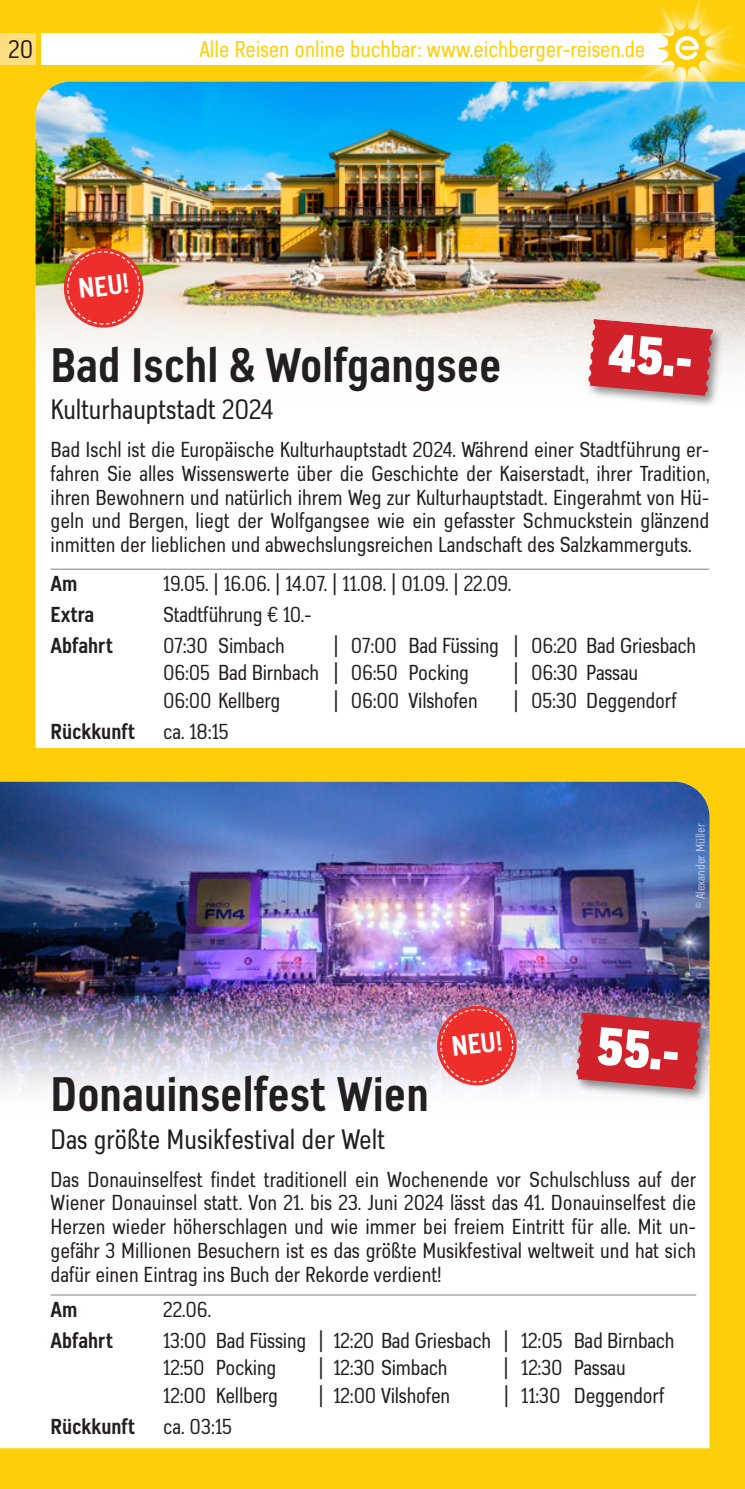
<style>
.page{position:relative;width:745px;height:1489px;background:#fff}
.page>*{position:absolute;margin:0;border:0;box-sizing:border-box;transform-origin:0 0}
.t1{font:900 condensed 52.5px "Azbuka Std";color:#fff}
.t2{font:700 condensed 47.5px "Azbuka Std";color:#231f20}
.t3{font:condensed 27.5px "Azbuka Std";color:#231f20}
.t4{font:700 condensed 27.5px "Azbuka Std";color:#fff}
.t5{font:condensed 25px "Azbuka Std";color:#231f20}
.t6{font:condensed 22.5px "Azbuka Std";color:#fece08}
.t7{font:condensed 21.25px/23.8px "Azbuka Std";letter-spacing:-.01em;color:#231f20}
.t8{font:700 condensed 21.25px "Azbuka Std";color:#231f20}
.t9{font:condensed 12.5px "Azbuka Std";color:#fff}
</style>
<div class="page">
<div style="left:0;top:0;width:744px;height:1488px;background:#fece08"></div>
<hr style="left:744px;top:0;width:1px;height:1488px;background:#fece08">
<div style="left:35px;top:415px;width:709px;height:333px;background:#fff"></div>
<img style="left:35px;top:81px;width:709px;height:334px">
<div style="left:0;top:1124px;width:709px;height:323px;background:#fff"></div>
<hr style="left:51px;top:568px;width:658px;height:1px;background:#808285">
<img style="left:0;top:781px;width:709px;height:343px">
<hr style="left:51px;top:1294px;width:644px;height:1px;background:#808285">
<div style="left:0;top:33px;width:35px;height:31px;background:#ffde7f"></div>
<div style="left:41px;top:33px;width:654px;height:31px;background:#fff"></div>
<img style="left:627px;top:0;width:117px;height:138px">
<svg style="left:658px;top:20px;width:56px;height:57px"></svg>
<div style="left:585px;top:316px;width:139px;height:92px;background:#231f20;opacity:.5"></div>
<svg style="left:587px;top:319px;width:125px;height:77px;background:#d14149"></svg>
<div style="left:573px;top:1009px;width:139px;height:92px;background:#231f20;opacity:.5"></div>
<svg style="left:575px;top:1012px;width:125px;height:77px;background:#c83843"></svg>
<img style="left:62px;top:246px;width:83px;height:84px">
<img style="left:434px;top:1003px;width:84px;height:84px">
<p class="t5" style="left:9px;top:34px;width:26px">20</p>
<p class="t6" style="left:199px;top:36px;width:447px">Alle Reisen online buchbar: www.eichberger-reisen.de</p>
<p class="t4" style="left:77px;top:272px;width:52px;rotate:-6deg">NEU!</p>
<h1 class="t1" style="left:611px;top:317px;width:86px;rotate:5deg">45.-</h1>
<h2 class="t2" style="left:51px;top:336px;width:452px">Bad Ischl &amp; Wolfgangsee</h2>
<p class="t3" style="left:51px;top:393px;width:224px">Kulturhauptstadt 2024</p>
<p class="t7" style="left:51px;top:438px;width:660px;text-align:justify">Bad Ischl ist die Europäische Kulturhauptstadt 2024. Während einer Stadtführung er&shy;fahren Sie alles Wissenswerte über die Geschichte der Kaiserstadt, ihrer Tradition, ihren Bewohnern und natürlich ihrem Weg zur Kulturhauptstadt. Eingerahmt von Hü&shy;geln und Bergen, liegt der Wolfgangsee wie ein gefasster Schmuckstein glänzend inmitten der lieblichen und abwechslungsreichen Landschaft des Salzkammerguts.</p>
<p class="t8" style="left:51px;top:570px;width:28px">Am</p>
<p class="t7" style="left:163px;top:571px;width:349px">19.05. | 16.06. | 14.07. | 11.08. | 01.09. | 22.09.</p>
<p class="t8" style="left:51px;top:601px;width:45px">Extra</p>
<p class="t7" style="left:163px;top:602px;width:150px">Stadtführung € 10.-</p>
<p class="t8" style="left:51px;top:632px;width:64px">Abfahrt</p>
<p class="t7" style="left:163px;top:633px;width:123px">07:30 Simbach</p>
<p class="t7" style="left:163px;top:631px;width:534px;line-height:27.5px;text-indent:170px">| 07:00 Bad Füssing | 06:20 Bad Griesbach<br>06:05 Bad Birnbach | 06:50 Pocking</p>
<p class="t7" style="left:513px;top:661px;width:126px">| 06:30 Passau</p>
<p class="t7" style="left:163px;top:688px;width:118px">06:00 Kellberg</p>
<p class="t7" style="left:333px;top:688px;width:146px">| 06:00 Vilshofen</p>
<p class="t7" style="left:513px;top:688px;width:165px">| 05:30 Deggendorf</p>
<p class="t8" style="left:51px;top:718px;width:86px">Rückkunft</p>
<p class="t7" style="left:163px;top:719px;width:67px">ca. 18:15</p>
<p class="t4" style="left:449px;top:1029px;width:52px;rotate:-6deg">NEU!</p>
<p class="t9" style="left:692px;top:908px;width:86px;rotate:-90deg">© Alexander Müller</p>
<h1 class="t1" style="left:600px;top:1010px;width:84px;rotate:5deg">55.-</h1>
<h2 class="t2" style="left:51px;top:1065px;width:379px">Donauinselfest Wien</h2>
<p class="t3" style="left:51px;top:1122px;width:336px">Das größte Musikfestival der Welt</p>
<p class="t7" style="left:51px;top:1167px;width:646px;text-align:justify">Das Donauinselfest findet traditionell ein Wochenende vor Schulschluss auf der Wiener Donauinsel statt. Von 21. bis 23. Juni 2024 lässt das 41. Donauinselfest die Herzen wieder höherschlagen und wie immer bei freiem Eintritt für alle. Mit un&shy;gefähr 3 Millionen Besuchern ist es das größte Musikfestival weltweit und hat sich dafür einen Eintrag ins Buch der Rekorde verdient!</p>
<p class="t8" style="left:51px;top:1295px;width:28px">Am</p>
<p class="t7" style="left:163px;top:1297px;width:49px">22.06.</p>
<p class="t8" style="left:51px;top:1326px;width:64px">Abfahrt</p>
<p class="t7" style="left:163px;top:1326px;width:512px;line-height:27.5px">13:00 Bad Füssing | 12:20 Bad Griesbach | 12:05 Bad Birnbach<br>12:50 Pocking</p>
<p class="t7" style="left:318px;top:1355px;width:130px">| 12:30 Simbach</p>
<p class="t7" style="left:503px;top:1355px;width:123px">| 12:30 Passau</p>
<p class="t7" style="left:163px;top:1383px;width:116px">12:00 Kellberg</p>
<p class="t7" style="left:318px;top:1383px;width:133px">| 12:00 Vilshofen</p>
<p class="t7" style="left:503px;top:1383px;width:162px">| 11:30 Deggendorf</p>
<p class="t8" style="left:51px;top:1413px;width:86px">Rückkunft</p>
<p class="t7" style="left:163px;top:1414px;width:70px">ca. 03:15</p>
</div>
